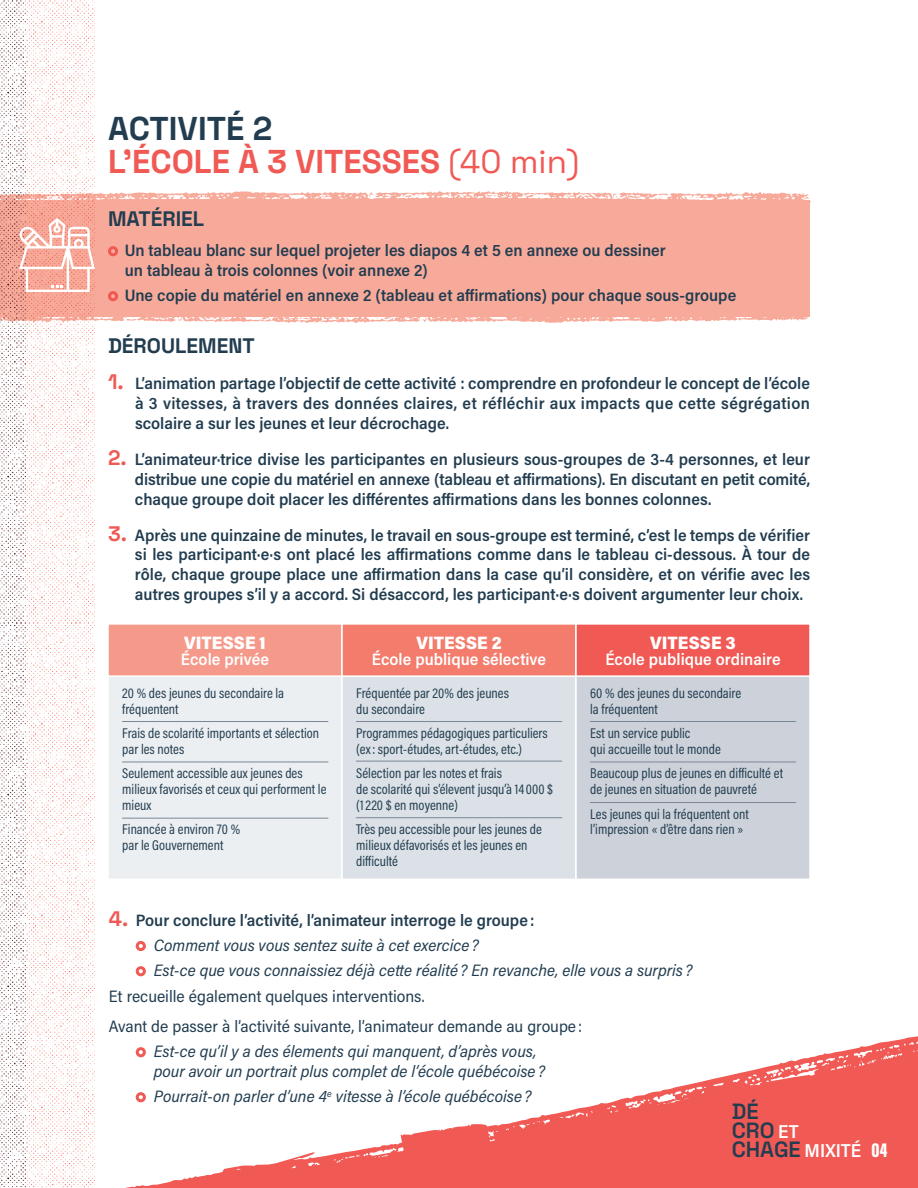
<style>
.page{position:relative;width:918px;height:1188px;background:#fff}
.page>*{position:absolute;margin:0;border:0;box-sizing:border-box;transform-origin:0 0}
.t1{font:700 33px/33px "Space Grotesk";color:#f05954}
.t2{font:600 22.05px/18.9px "Space Grotesk";color:#223d50}
.t3{font:700 21px "Space Grotesk";color:#223d50}
.t4{font:900 21px "Acumin Pro Extra Cond";color:#fff}
.t5{font:600 18.75px "Acumin Pro Semi Cond";letter-spacing:.005em;color:#fff}
.t6{font:900 18px "Acumin Pro Semi Cond";color:#fff}
.t7{font:600 16.5px/19.8px "Acumin Pro Semi Cond";color:#223d50;text-align:justify}
.t8{font:italic 16.5px/25.2px "Acumin Pro Semi Cond";color:#223d50}
.t9{font:16.5px/30.6px "Acumin Pro Semi Cond";color:#223d50}
.t10{font:600 16.5px "Acumin Pro Semi Cond";color:#fff}
.t11{font:14.25px/15.8px "Acumin Pro Cond";color:#223d50}
.s1{color:#223d50}
.s2{font-weight:400}
.s3{font-family:"Space Grotesk";font-weight:700;font-size:21px;color:#f05954}
.s4{font-family:"Space Grotesk";font-weight:700;font-style:normal;font-size:21px;color:#f05954}
.s5{font-weight:600;font-style:normal}
</style>
<div class="page">
<div style="left:0;top:200px;width:809px;height:116px;background:#f8aa9a"></div>
<svg style="left:94px;top:191px;width:717px;height:14px"></svg>
<svg style="left:94px;top:1025px;width:824px;height:163px"></svg>
<svg style="left:94px;top:309px;width:716px;height:16px"></svg>
<img style="left:27px;top:0;width:67px;height:1188px">
<img style="left:0;top:0;width:27px;height:1188px">
<div style="left:108px;top:246px;width:10px;height:10px;border:3px solid #f05954;border-radius:50%"></div>
<div style="left:108px;top:291px;width:10px;height:10px;border:3px solid #f05954;border-radius:50%"></div>
<svg style="left:19px;top:218px;width:76px;height:74px"></svg>
<div style="left:108px;top:624px;width:234px;height:53px;background:#f59a8b"></div>
<div style="left:107px;top:623px;width:236px;height:55px;border:2px solid #fff"></div>
<div style="left:108px;top:676px;width:234px;height:203px;background:#eceff2"></div>
<div style="left:107px;top:675px;width:236px;height:205px;border:2px solid #fff"></div>
<div style="left:342px;top:624px;width:234px;height:53px;background:#f37c6c"></div>
<div style="left:341px;top:623px;width:236px;height:55px;border:2px solid #fff"></div>
<div style="left:342px;top:676px;width:234px;height:203px;background:#dbe1e6"></div>
<div style="left:341px;top:675px;width:236px;height:205px;border:2px solid #fff"></div>
<div style="left:576px;top:624px;width:234px;height:53px;background:#f05954"></div>
<div style="left:575px;top:623px;width:236px;height:55px;border:2px solid #fff"></div>
<div style="left:576px;top:676px;width:234px;height:203px;background:#cdd2da"></div>
<div style="left:575px;top:675px;width:236px;height:205px;border:2px solid #fff"></div>
<hr style="left:122px;top:721px;width:206px;height:1px;background:#7a8797">
<hr style="left:356px;top:721px;width:206px;height:1px;background:#7a8797">
<hr style="left:590px;top:721px;width:206px;height:1px;background:#7a8797">
<hr style="left:590px;top:762px;width:206px;height:1px;background:#7a8797">
<hr style="left:590px;top:802px;width:206px;height:1px;background:#7a8797">
<hr style="left:356px;top:761px;width:206px;height:1px;background:#7a8797">
<hr style="left:356px;top:817px;width:206px;height:1px;background:#7a8797">
<hr style="left:122px;top:762px;width:206px;height:1px;background:#7a8797">
<hr style="left:122px;top:818px;width:206px;height:1px;background:#7a8797">
<div style="left:136px;top:941px;width:10px;height:10px;border:3px solid #f05954;border-radius:50%"></div>
<div style="left:136px;top:966px;width:10px;height:10px;border:3px solid #f05954;border-radius:50%"></div>
<div style="left:136px;top:1047px;width:10px;height:10px;border:3px solid #f05954;border-radius:50%"></div>
<div style="left:136px;top:1092px;width:10px;height:10px;border:3px solid #f05954;border-radius:50%"></div>
<h1 class="t1" style="left:108px;top:110px;width:473px"><span class="s1">ACTIVITÉ 2<br></span>L’ÉCOLE À 3 VITESSES <span class="s2">(40 min)</span></h1>
<p class="t3" style="left:108px;top:202px;width:98px">MATÉRIEL</p>
<p class="t7" style="left:125px;top:240px;width:543px">Un tableau blanc sur lequel projeter les diapos 4 et 5 en annexe ou dessiner un tableau à trois colonnes (voir annexe 2)</p>
<p class="t7" style="left:125px;top:285px;width:613px">Une copie du matériel en annexe 2 (tableau et affirmations) pour chaque sous-groupe</p>
<p class="t3" style="left:108px;top:330px;width:148px">DÉROULEMENT</p>
<p class="t7" style="left:135px;top:373px;width:677px;text-indent:-27px"><span class="s3">1.</span> L’animation partage l’objectif de cette activité : comprendre en profondeur le concept de l’école à 3 vitesses, à travers des données claires, et réfléchir aux impacts que cette ségrégation scolaire a sur les jeunes et leur décrochage.</p>
<p class="t7" style="left:135px;top:449px;width:677px;text-indent:-27px"><span class="s3">2.</span> L’animateur·trice divise les participantes en plusieurs sous-groupes de 3-4 personnes, et leur distribue une copie du matériel en annexe (tableau et affirmations). En discutant en petit comité, chaque groupe doit placer les différentes affirmations dans les bonnes colonnes.</p>
<p class="t7" style="left:135px;top:524px;width:677px;text-indent:-27px"><span class="s3">3.</span> Après une quinzaine de minutes, le travail en sous-groupe est terminé, c’est le temps de vérifier si les participant·e·s ont placé les affirmations comme dans le tableau ci-dessous. À tour de rôle, chaque groupe place une affirmation dans la case qu’il considère, et on vérifie avec les autres groupes s’il y a accord. Si désaccord, les participant·e·s doivent argumenter leur choix.</p>
<p class="t6" style="left:184px;top:630px;width:83px">VITESSE 1</p>
<p class="t10" style="left:181px;top:648px;width:90px">École privée</p>
<p class="t11" style="left:122px;top:685px;width:163px">20 % des jeunes du secondaire la fréquentent</p>
<p class="t11" style="left:122px;top:725px;width:198px">Frais de scolarité importants et sélection par les notes</p>
<p class="t11" style="left:122px;top:765px;width:206px">Seulement accessible aux jeunes des milieux favorisés et ceux qui performent le mieux</p>
<p class="t11" style="left:122px;top:821px;width:119px">Financée à environ 70 % par le Gouvernement</p>
<p class="t6" style="left:416px;top:630px;width:87px">VITESSE 2</p>
<p class="t10" style="left:372px;top:648px;width:176px">École publique sélective</p>
<p class="t11" style="left:356px;top:685px;width:154px">Fréquentée par 20% des jeunes du secondaire</p>
<p class="t11" style="left:356px;top:725px;width:193px">Programmes pédagogiques particuliers (ex: sport-études, art-études, etc.)</p>
<p class="t11" style="left:356px;top:765px;width:198px">Sélection par les notes et frais<br>de scolarité qui s’élevent jusqu’à 14 000 $ (1220 $ en moyenne)</p>
<p class="t11" style="left:356px;top:821px;width:187px">Très peu accessible pour les jeunes de milieux défavorisés et les jeunes en difficulté</p>
<p class="t6" style="left:650px;top:630px;width:87px">VITESSE 3</p>
<p class="t10" style="left:605px;top:648px;width:177px">École publique ordinaire</p>
<p class="t11" style="left:590px;top:685px;width:153px">60 % des jeunes du secondaire la fréquentent</p>
<p class="t11" style="left:590px;top:725px;width:132px">Est un service public<br>qui accueille tout le monde</p>
<p class="t11" style="left:590px;top:765px;width:194px">Beaucoup plus de jeunes en difficulté et de jeunes en situation de pauvreté</p>
<p class="t11" style="left:590px;top:806px;width:160px">Les jeunes qui la fréquentent ont l’impression « d’être dans rien »</p>
<p class="t8" style="left:154px;top:907px;width:540px;text-indent:-45px"><span class="s4">4.</span> <span class="s5">Pour conclure l’activité, l’animateur interroge le groupe:<br></span>Comment vous vous sentez suite à cet exercice ?<br>Est-ce que vous connaissiez déjà cette réalité ? En revanche, elle vous a surpris ?</p>
<p class="t9" style="left:109px;top:980px;width:475px">Et recueille également quelques interventions.<br>Avant de passer à l’activité suivante, l’animateur demande au groupe :</p>
<p class="t8" style="left:154px;top:1041px;width:393px;line-height:19.8px">Est-ce qu’il y a des élements qui manquent, d’après vous, pour avoir un portrait plus complet de l’école québécoise ?</p>
<p class="t8" style="left:154px;top:1083px;width:379px">Pourrait-on parler d’une 4<sup>e</sup> vitesse à l’école québécoise ?</p>
<h2 class="t2" style="left:732px;top:1101px;width:71px">DÉ<br>CRO<br>CHAGE</h2>
<p class="t5" style="left:778px;top:1119px;width:22px">ET</p>
<p class="t5" style="left:805px;top:1138px;width:58px">MIXITÉ</p>
<p class="t4" style="left:872px;top:1137px;width:17px">04</p>
</div>
